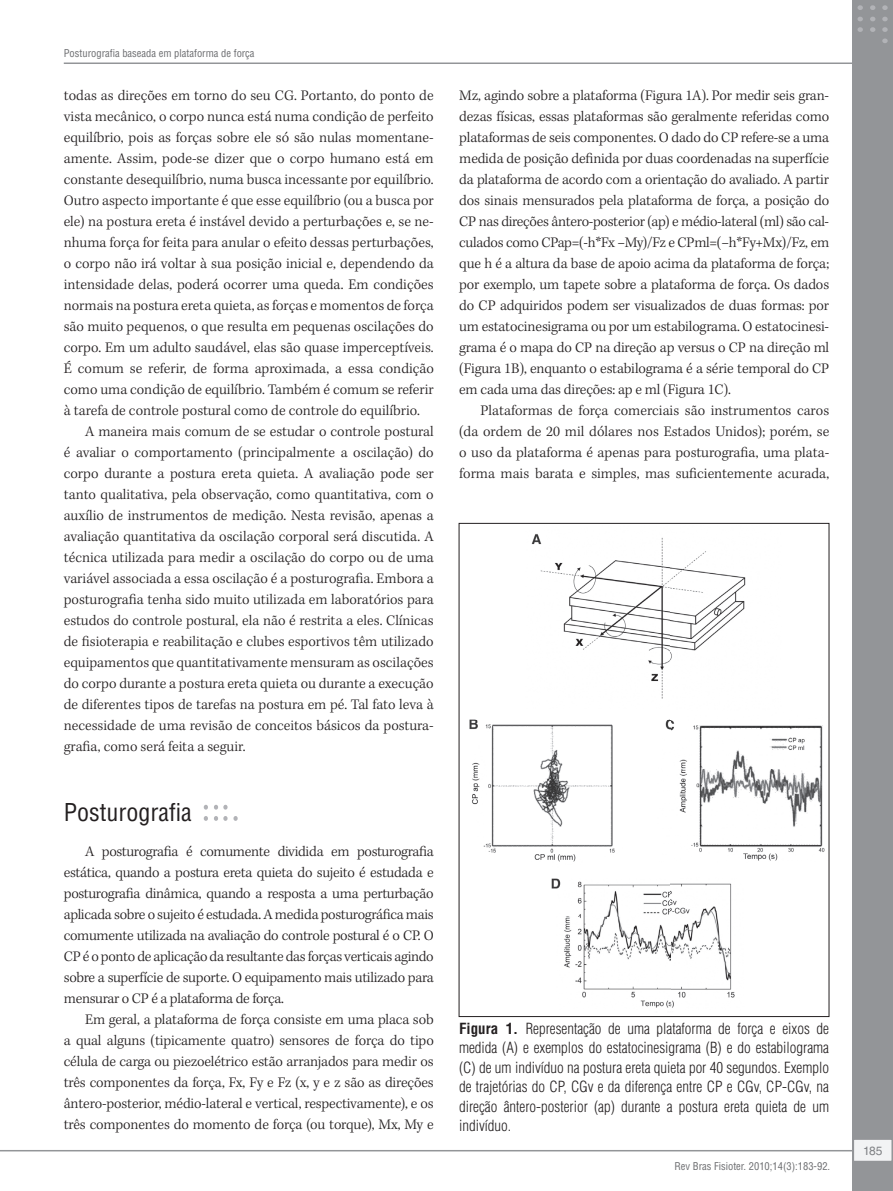
<style>
.page{position:relative;width:893px;height:1191px;background:#fff}
.page>*{position:absolute;margin:0;border:0;box-sizing:border-box;transform-origin:0 0}
.t1{font:condensed 24px "Helvetica LT Std";color:#231f20}
.t2{font:300 15px/21px "Kepler Std";color:#231f20;text-align:justify}
.t3{font:300 condensed 15px/19.5px "Helvetica LT Std";color:#231f20;text-align:justify}
.t4{font:12px "Helvetica LT Std";color:#808285}
.t5{font:condensed 10.5px "Helvetica LT Std";color:#6c6d70}
.s1{font-weight:700}
</style>
<div class="page">
<svg style="left:214px;top:816px;width:24px;height:5px"></svg>
<svg style="left:204px;top:816px;width:4px;height:5px"></svg>
<svg style="left:214px;top:804px;width:14px;height:5px"></svg>
<svg style="left:204px;top:804px;width:4px;height:5px"></svg>
<img style="left:469px;top:534px;width:356px;height:474px">
<hr style="left:0;top:1150px;width:879px;height:1px;background:#939598">
<hr style="left:64px;top:62px;width:810px;height:2px;background:#939598">
<div style="left:853px;top:0;width:40px;height:1191px;background:#939598"></div>
<div style="left:853px;top:1139px;width:39px;height:22px;background:#f2f3f4"></div>
<div style="left:853px;top:1138px;width:40px;height:24px;border:2px solid #939598"></div>
<svg style="left:857px;top:27px;width:6px;height:5px"></svg>
<svg style="left:857px;top:17px;width:6px;height:4px"></svg>
<svg style="left:857px;top:5px;width:6px;height:5px"></svg>
<svg style="left:870px;top:27px;width:5px;height:5px"></svg>
<svg style="left:870px;top:17px;width:5px;height:4px"></svg>
<svg style="left:870px;top:5px;width:5px;height:5px"></svg>
<svg style="left:882px;top:27px;width:6px;height:5px"></svg>
<svg style="left:882px;top:38px;width:6px;height:5px"></svg>
<svg style="left:882px;top:17px;width:6px;height:4px"></svg>
<svg style="left:882px;top:5px;width:6px;height:5px"></svg>
<p class="t5" style="left:64px;top:46px;width:192px">Posturografia baseada em plataforma de força</p>
<p class="t2" style="left:64px;top:85px;width:371px">todas as direções em torno do seu CG. Portanto, do ponto de</p>
<p class="t2" style="left:64px;top:106px;width:371px">vista mecânico, o corpo nunca está numa condição de perfeito</p>
<p class="t2" style="left:64px;top:127px;width:371px">equilíbrio, pois as forças sobre ele só são nulas momentane-</p>
<p class="t2" style="left:64px;top:148px;width:371px">amente. Assim, pode-se dizer que o corpo humano está em</p>
<p class="t2" style="left:64px;top:169px;width:371px">constante desequilíbrio, numa busca incessante por equilíbrio.</p>
<p class="t2" style="left:64px;top:190px;width:371px">Outro aspecto importante é que esse equilíbrio (ou a busca por</p>
<p class="t2" style="left:64px;top:211px;width:371px">ele) na postura ereta é instável devido a perturbações e, se ne-</p>
<p class="t2" style="left:64px;top:232px;width:371px">nhuma força for feita para anular o efeito dessas perturbações,</p>
<p class="t2" style="left:64px;top:253px;width:371px">o corpo não irá voltar à sua posição inicial e, dependendo da</p>
<p class="t2" style="left:64px;top:274px;width:371px">intensidade delas, poderá ocorrer uma queda. Em condições</p>
<p class="t2" style="left:64px;top:295px;width:371px">normais na postura ereta quieta, as forças e momentos de força</p>
<p class="t2" style="left:64px;top:316px;width:371px">são muito pequenos, o que resulta em pequenas oscilações do</p>
<p class="t2" style="left:64px;top:337px;width:371px">corpo. Em um adulto saudável, elas são quase imperceptíveis.</p>
<p class="t2" style="left:64px;top:358px;width:371px">É comum se referir, de forma aproximada, a essa condição</p>
<p class="t2" style="left:64px;top:379px;width:371px">como uma condição de equilíbrio. Também é comum se referir</p>
<p class="t2" style="left:64px;top:400px;width:358px">à tarefa de controle postural como de controle do equilíbrio.</p>
<p class="t2" style="left:85px;top:421px;width:350px">A maneira mais comum de se estudar o controle postural</p>
<p class="t2" style="left:64px;top:442px;width:371px">é avaliar o comportamento (principalmente a oscilação) do</p>
<p class="t2" style="left:64px;top:463px;width:371px">corpo durante a postura ereta quieta. A avaliação pode ser</p>
<p class="t2" style="left:64px;top:484px;width:371px">tanto qualitativa, pela observação, como quantitativa, com o</p>
<p class="t2" style="left:64px;top:505px;width:371px">auxílio de instrumentos de medição. Nesta revisão, apenas a</p>
<p class="t2" style="left:64px;top:526px;width:371px">avaliação quantitativa da oscilação corporal será discutida. A</p>
<p class="t2" style="left:64px;top:547px;width:371px">técnica utilizada para medir a oscilação do corpo ou de uma</p>
<p class="t2" style="left:64px;top:568px;width:371px">variável associada a essa oscilação é a posturografia. Embora a</p>
<p class="t2" style="left:64px;top:589px;width:371px">posturografia tenha sido muito utilizada em laboratórios para</p>
<p class="t2" style="left:64px;top:610px;width:371px">estudos do controle postural, ela não é restrita a eles. Clínicas</p>
<p class="t2" style="left:64px;top:631px;width:371px">de fisioterapia e reabilitação e clubes esportivos têm utilizado</p>
<p class="t2" style="left:64px;top:652px;width:371px">equipamentos que quantitativamente mensuram as oscilações</p>
<p class="t2" style="left:64px;top:673px;width:371px">do corpo durante a postura ereta quieta ou durante a execução</p>
<p class="t2" style="left:64px;top:694px;width:371px">de diferentes tipos de tarefas na postura em pé. Tal fato leva à</p>
<p class="t2" style="left:64px;top:715px;width:371px">necessidade de uma revisão de conceitos básicos da postura-</p>
<p class="t2" style="left:64px;top:736px;width:183px">grafia, como será feita a seguir.</p>
<h1 class="t1" style="left:64px;top:797px;width:129px">Posturografia</h1>
<p class="t2" style="left:64px;top:841px;width:371px;text-indent:21px">A posturografia é comumente dividida em posturografia estática, quando a postura ereta quieta do sujeito é estudada e posturografia dinâmica, quando a resposta a uma perturbação aplicada sobre o sujeito é estudada. A medida posturográfica mais comumente utilizada na avaliação do controle postural é o CP. O CP é o ponto de aplicação da resultante das forças verticais agindo sobre a superfície de suporte. O equipamento mais utilizado para mensurar o CP é a plataforma de força.</p>
<p class="t2" style="left:64px;top:1009px;width:372px;text-indent:21px">Em geral, a plataforma de força consiste em uma placa sob a qual alguns (tipicamente quatro) sensores de força do tipo célula de carga ou piezoelétrico estão arranjados para medir os três componentes da força, Fx, Fy e Fz (x, y e z são as direções ântero-posterior, médio-lateral e vertical, respectivamente), e os três componentes do momento de força (ou torque), Mx, My e</p>
<p class="t2" style="left:459px;top:85px;width:371px">Mz, agindo sobre a plataforma (Figura 1A). Por medir seis gran&shy;dezas físicas, essas plataformas são geralmente referidas como plataformas de seis componentes. O dado do CP refere-se a uma medida de posição definida por duas coordenadas na superfície da plataforma de acordo com a orientação do avaliado. A partir dos sinais mensurados pela plataforma de força, a posição do CP nas direções ântero-posterior (ap) e médio-lateral (ml) são cal&shy;culados como CPap=(-h*Fx −My)/Fz e CPml=(−h*Fy+Mx)/Fz, em que h é a altura da base de apoio acima da plataforma de força; por exemplo, um tapete sobre a plataforma de força. Os dados do CP adquiridos podem ser visualizados de duas formas: por um estatocinesigrama ou por um estabilograma. O estatocinesi&shy;grama é o mapa do CP na direção ap versus o CP na direção ml (Figura 1B), enquanto o estabilograma é a série temporal do CP em cada uma das direções: ap e ml (Figura 1C).</p>
<p class="t2" style="left:459px;top:400px;width:371px;text-indent:21px">Plataformas de força comerciais são instrumentos caros (da ordem de 20 mil dólares nos Estados Unidos); porém, se o uso da plataforma é apenas para posturografia, uma plata&shy;forma mais barata e simples, mas suficientemente acurada,</p>
<p class="t3" style="left:459px;top:1018px;width:371px"><span class="s1">Figura 1.</span> Representação de uma plataforma de força e eixos de medida (A) e exemplos do estatocinesigrama (B) e do estabilograma (C) de um indivíduo na postura ereta quieta por 40 segundos. Exemplo de trajetórias do CP, CGv e da diferença entre CP e CGv, CP-CGv, na direção ântero-posterior (ap) durante a postura ereta quieta de um indivíduo.</p>
<p class="t5" style="left:674px;top:1160px;width:157px">Rev Bras Fisioter. 2010;14(3):183-92.</p>
<p class="t4" style="left:863px;top:1143px;width:21px">185</p>
</div>
